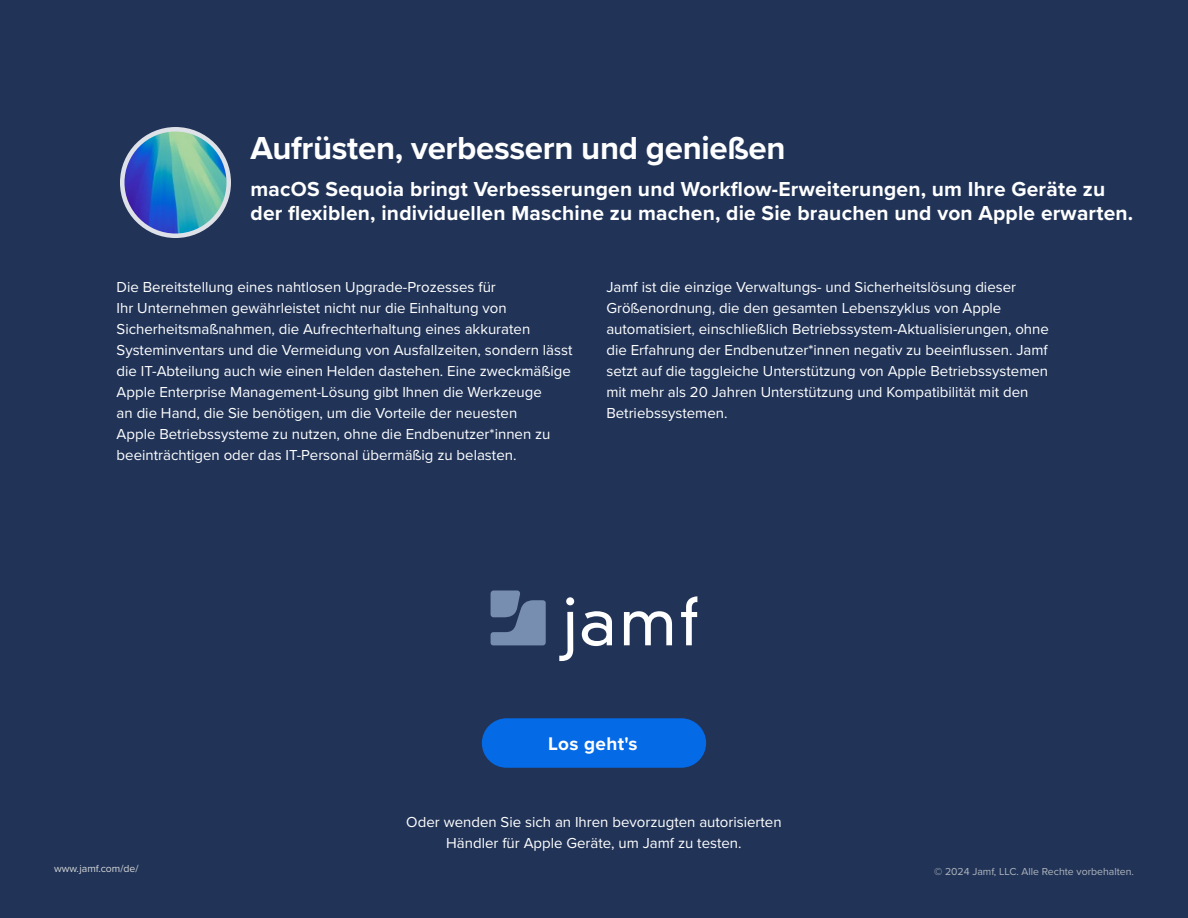
<style>
.page{position:relative;width:1188px;height:918px;background:#213458}
.page>*{position:absolute;margin:0;border:0;box-sizing:border-box;transform-origin:0 0}
.t1{font:700 33px "Proxima Nova";letter-spacing:-.01em;color:#fff}
.t2{font:700 21px/24px "Proxima Nova";letter-spacing:.01em;color:#fff}
.t3{font:700 18.9px "Proxima Nova";letter-spacing:.02em;color:#fff}
.t4{font:15px/21px "Proxima Nova";color:#fff}
.t5{font:10.5px "Proxima Nova";color:#d5d6d7}
</style>
<div class="page">
<div style="left:482px;top:718px;width:224px;height:50px;background:#056ae6;border-radius:25px"></div>
<svg style="left:582px;top:611px;width:30px;height:35px"></svg>
<svg style="left:624px;top:611px;width:48px;height:34px"></svg>
<svg style="left:681px;top:596px;width:16px;height:49px"></svg>
<svg style="left:559px;top:597px;width:15px;height:64px"></svg>
<svg style="left:491px;top:591px;width:55px;height:54px"></svg>
<img style="left:122px;top:129px;width:107px;height:107px;border-radius:53px">
<div style="left:120px;top:127px;width:111px;height:111px;border:4px solid #dee1e7;border-radius:50%"></div>
<h1 class="t1" style="left:251px;top:123px;width:536px">Aufrüsten, verbessern und genießen</h1>
<h2 class="t2" style="left:251px;top:177px;width:884px">macOS Sequoia bringt Verbesserungen und Workflow-Erweiterungen, um Ihre Geräte zu der flexiblen, individuellen Maschine zu machen, die Sie brauchen und von Apple erwarten.</h2>
<p class="t4" style="left:117px;top:275px;width:457px">Die Bereitstellung eines nahtlosen Upgrade-Prozesses für<br>Ihr Unternehmen gewährleistet nicht nur die Einhaltung von Sicherheitsmaßnahmen, die Aufrechterhaltung eines akkuraten Systeminventars und die Vermeidung von Ausfallzeiten, sondern lässt die IT-Abteilung auch wie einen Helden dastehen. Eine zweckmäßige Apple Enterprise Management-Lösung gibt Ihnen die Werkzeuge<br>an die Hand, die Sie benötigen, um die Vorteile der neuesten<br>Apple Betriebssysteme zu nutzen, ohne die Endbenutzer*innen zu beeinträchtigen oder das IT-Personal übermäßig zu belasten.</p>
<p class="t4" style="left:606px;top:275px;width:444px">Jamf ist die einzige Verwaltungs- und Sicherheitslösung dieser Größenordnung, die den gesamten Lebenszyklus von Apple automatisiert, einschließlich Betriebssystem-Aktualisierungen, ohne die Erfahrung der Endbenutzer*innen negativ zu beeinflussen. Jamf setzt auf die taggleiche Unterstützung von Apple Betriebssystemen mit mehr als 20 Jahren Unterstützung und Kompatibilität mit den Betriebssystemen.</p>
<p class="t3" style="left:548px;top:729px;width:91px">Los geht's</p>
<p class="t4" style="left:406px;top:811px;width:377px;text-align:center">Oder wenden Sie sich an Ihren bevorzugten autorisierten<br>Händler für Apple Geräte, um Jamf zu testen.</p>
<p class="t5" style="left:54px;top:861px;width:86px">www.jamf.com/de/</p>
<p class="t5" style="left:934px;top:863px;width:201px">© 2024 Jamf, LLC. Alle Rechte vorbehalten.</p>
</div>
